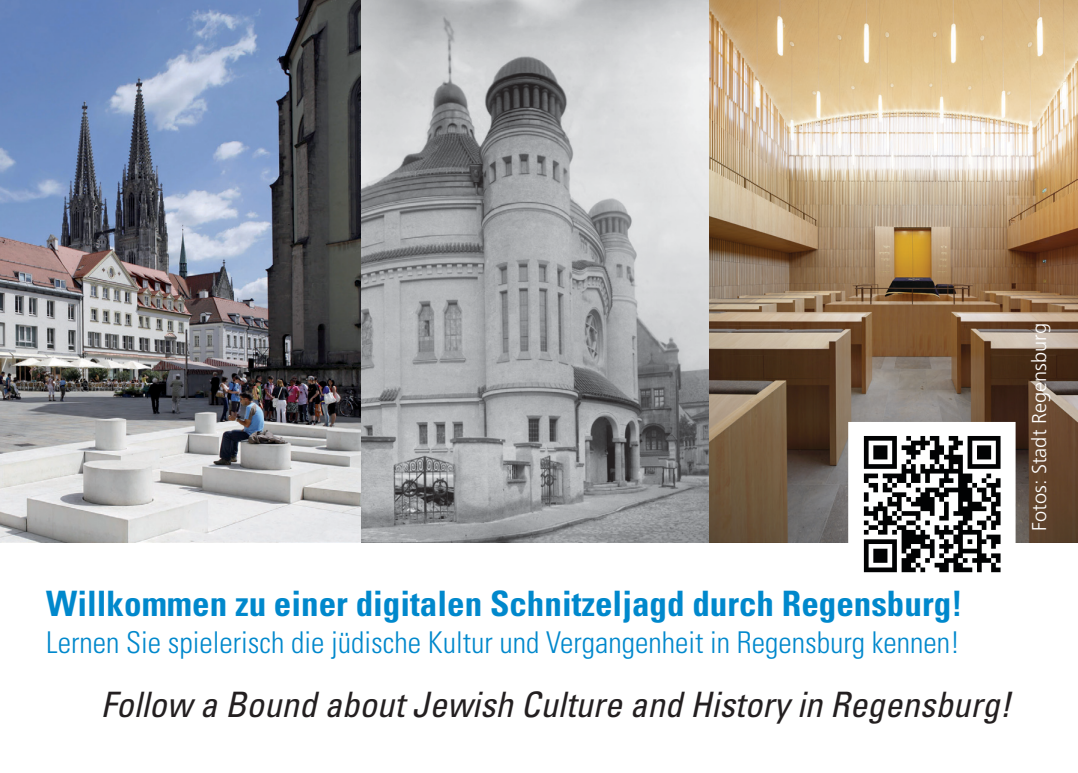
<style>
.page{position:relative;width:1078px;height:773px;background:#fff}
.page>*{position:absolute;margin:0;border:0;box-sizing:border-box;transform-origin:0 0}
.t1{font:700 condensed 35px "Univers";color:#08c}
.t2{font:italic condensed 35px "Univers";color:#231f20}
.t3{font:300 condensed 30px "Univers";color:#08c}
.t4{font:300 20px "Frutiger LT Std";color:#fff}
</style>
<div class="page">
<img style="left:0;top:0;width:1077px;height:542px">
<img style="left:851px;top:425px;width:161px;height:148px">
<p class="t4" style="left:1027px;top:531px;width:209px;rotate:-90deg">Fotos: Stadt Regensburg</p>
<p class="t1" style="left:46px;top:582px;width:917px">Willkommen zu einer digitalen Schnitzeljagd durch Regensburg!</p>
<p class="t3" style="left:46px;top:624px;width:915px">Lernen Sie spielerisch die jüdische Kultur und Vergangenheit in Regensburg kennen!</p>
<p class="t2" style="left:101px;top:681px;width:911px">Follow a Bound about Jewish Culture and History in Regensburg!</p>
</div>
